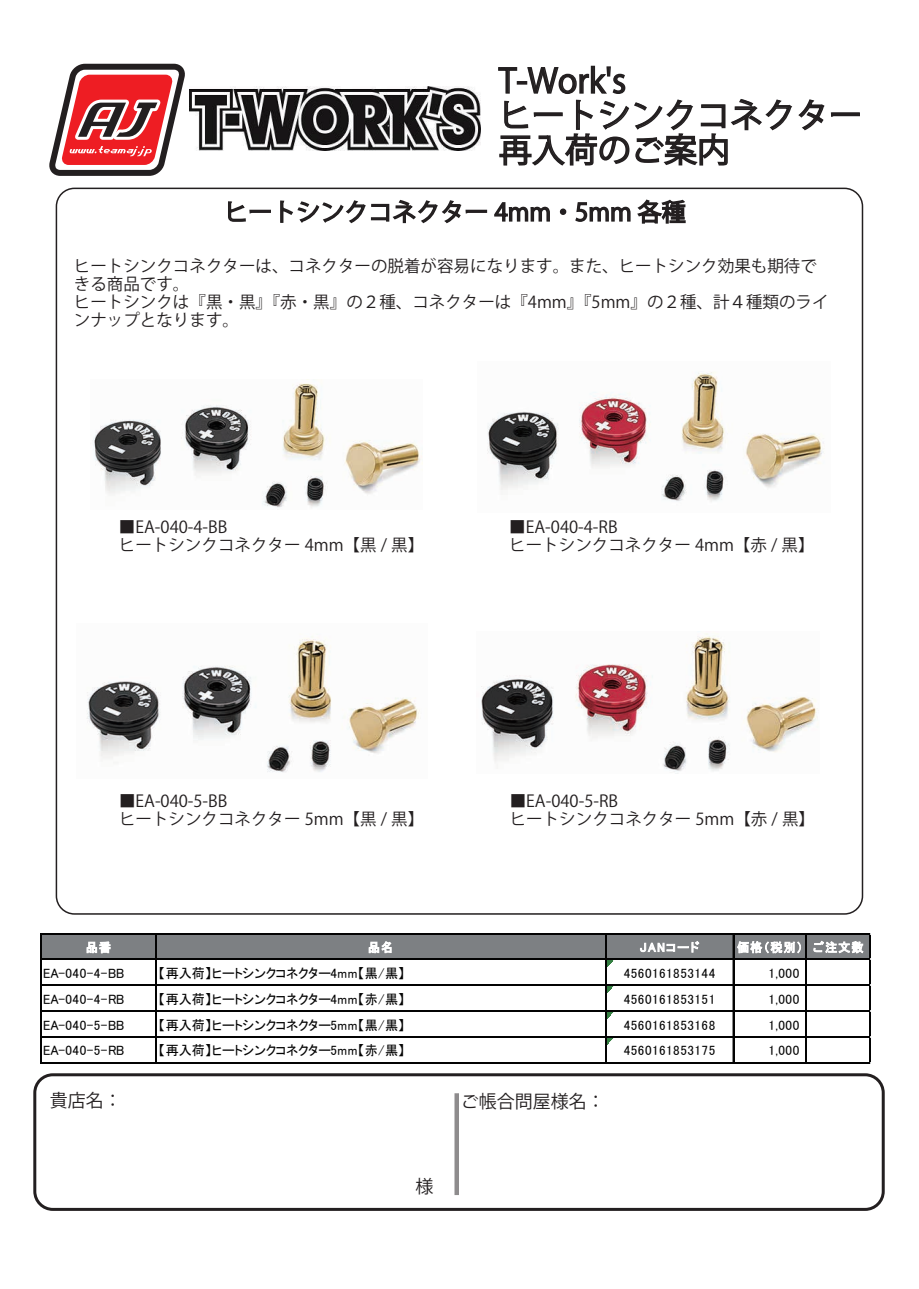
<style>
.page{position:relative;width:919px;height:1289px;background:#fff}
.page>*{position:absolute;margin:0;border:0;box-sizing:border-box;transform-origin:0 0}
.t1{font:33px/34.5px "Koz Go Pr 6 N";color:#231f20}
.t2{font:24px "Koz Go Pr 6 N";color:#231f20}
.t3{font:18px "Koz Go Pr 6 N";color:#231f20}
.t4{font:16.5px/18px "Koz Go Pr 6 N";color:#231f20}
.t5{font:13.5px "MS P Gothic";letter-spacing:.04em;color:#030303}
.t6{font:13.5px "MS P Gothic";letter-spacing:-.005em;color:#030303}
.t7{font:12.45px "MS P Gothic";color:#fff}
</style>
<div class="page">
<svg style="left:830px;top:112px;width:30px;height:5px"></svg>
<svg style="left:498px;top:65px;width:326px;height:101px"></svg>
<svg style="left:49px;top:64px;width:136px;height:112px"></svg>
<img style="left:190px;top:87px;width:290px;height:63px">
<svg style="left:228px;top:201px;width:43px;height:21px"></svg>
<svg style="left:280px;top:199px;width:270px;height:25px"></svg>
<div style="left:560px;top:208px;width:6px;height:7px;border:2px solid #231f20;border-radius:50%"></div>
<svg style="left:575px;top:199px;width:111px;height:25px"></svg>
<img style="left:92px;top:383px;width:330px;height:125px">
<img style="left:481px;top:633px;width:337px;height:139px">
<div style="left:33px;top:1073px;width:851px;height:137px;border:3px solid #231f20;border-radius:18px"></div>
<div style="left:454px;top:1093px;width:5px;height:101px;background:#8e8c8d"></div>
<div style="left:41px;top:934px;width:829px;height:26px;background:#7d8083"></div>
<svg style="left:606px;top:960px;width:6px;height:6px"></svg>
<svg style="left:606px;top:985px;width:6px;height:7px"></svg>
<svg style="left:606px;top:1011px;width:6px;height:7px"></svg>
<svg style="left:606px;top:1037px;width:6px;height:7px"></svg>
<svg style="left:87px;top:941px;width:24px;height:12px"></svg>
<svg style="left:369px;top:941px;width:22px;height:12px"></svg>
<svg style="left:640px;top:941px;width:59px;height:11px"></svg>
<svg style="left:737px;top:941px;width:63px;height:13px"></svg>
<svg style="left:813px;top:940px;width:50px;height:13px"></svg>
<hr style="left:41px;top:933px;width:829px;height:1px;background:#030303">
<hr style="left:41px;top:958px;width:829px;height:2px;background:#030303">
<hr style="left:41px;top:984px;width:829px;height:1px;background:#030303">
<hr style="left:41px;top:1010px;width:829px;height:1px;background:#030303">
<hr style="left:41px;top:1036px;width:829px;height:1px;background:#030303">
<hr style="left:41px;top:1062px;width:829px;height:1px;background:#030303">
<hr style="left:40px;top:933px;width:1px;height:130px;background:#030303">
<hr style="left:155px;top:934px;width:1px;height:129px;background:#030303">
<hr style="left:605px;top:934px;width:1px;height:129px;background:#030303">
<hr style="left:732px;top:934px;width:1px;height:129px;background:#030303">
<hr style="left:733px;top:934px;width:1px;height:129px;background:#030303">
<hr style="left:805px;top:934px;width:1px;height:129px;background:#030303">
<hr style="left:869px;top:933px;width:1px;height:130px;background:#030303">
<img style="left:487px;top:372px;width:337px;height:130px">
<img style="left:87px;top:636px;width:333px;height:137px">
<h1 class="t1" style="left:499px;top:64px;width:364px">T-Work's<br>ヒートシンクコネクター再入荷のご案内</h1>
<h2 class="t2" style="left:224px;top:198px;width:463px">ヒートシンクコネクター 4mm・5mm 各種</h2>
<p class="t4" style="left:74px;top:258px;width:756px">ヒートシンクコネクターは、コネクターの脱着が容易になります。また、ヒートシンク効果も期待できる商品です。<br>ヒートシンクは『黒・黒』『赤・黒』の２種、コネクターは『4mm』『5mm』の２種、計４種類のラインナップとなります。</p>
<p class="t4" style="left:119px;top:518px;width:307px">■EA-040-4-BB<br>ヒートシンクコネクター 4mm【黒 / 黒】</p>
<p class="t4" style="left:509px;top:518px;width:307px">■EA-040-4-RB<br>ヒートシンクコネクター 4mm【赤 / 黒】</p>
<p class="t4" style="left:119px;top:792px;width:307px">■EA-040-5-BB<br>ヒートシンクコネクター 5mm【黒 / 黒】</p>
<p class="t4" style="left:509px;top:792px;width:307px">■EA-040-5-RB<br>ヒートシンクコネクター 5mm【赤 / 黒】</p>
<p class="t7" style="left:368px;top:941px;width:27px">品名</p>
<p class="t5" style="left:43px;top:966px;width:83px">EA-040-4-BB</p>
<p class="t6" style="left:159px;top:966px;width:248px">【再入荷】ヒートシンクコネクター4mm【黒/黒】</p>
<p class="t5" style="left:623px;top:966px;width:93px">4560161853144</p>
<p class="t5" style="left:768px;top:966px;width:32px">1,000</p>
<p class="t5" style="left:43px;top:992px;width:83px">EA-040-4-RB</p>
<p class="t6" style="left:159px;top:992px;width:248px">【再入荷】ヒートシンクコネクター4mm【赤/黒】</p>
<p class="t5" style="left:623px;top:992px;width:93px">4560161853151</p>
<p class="t5" style="left:768px;top:992px;width:32px">1,000</p>
<p class="t5" style="left:43px;top:1017px;width:83px">EA-040-5-BB</p>
<p class="t6" style="left:159px;top:1017px;width:248px">【再入荷】ヒートシンクコネクター5mm【黒/黒】</p>
<p class="t5" style="left:623px;top:1017px;width:93px">4560161853168</p>
<p class="t5" style="left:768px;top:1017px;width:32px">1,000</p>
<p class="t5" style="left:43px;top:1043px;width:83px">EA-040-5-RB</p>
<p class="t6" style="left:159px;top:1043px;width:248px">【再入荷】ヒートシンクコネクター5mm【赤/黒】</p>
<p class="t5" style="left:623px;top:1043px;width:93px">4560161853175</p>
<p class="t5" style="left:768px;top:1043px;width:32px">1,000</p>
<p class="t3" style="left:50px;top:1090px;width:74px">貴店名：</p>
<p class="t3" style="left:460px;top:1090px;width:145px">ご帳合問屋様名：</p>
<p class="t3" style="left:415px;top:1175px;width:19px">様</p>
</div>
